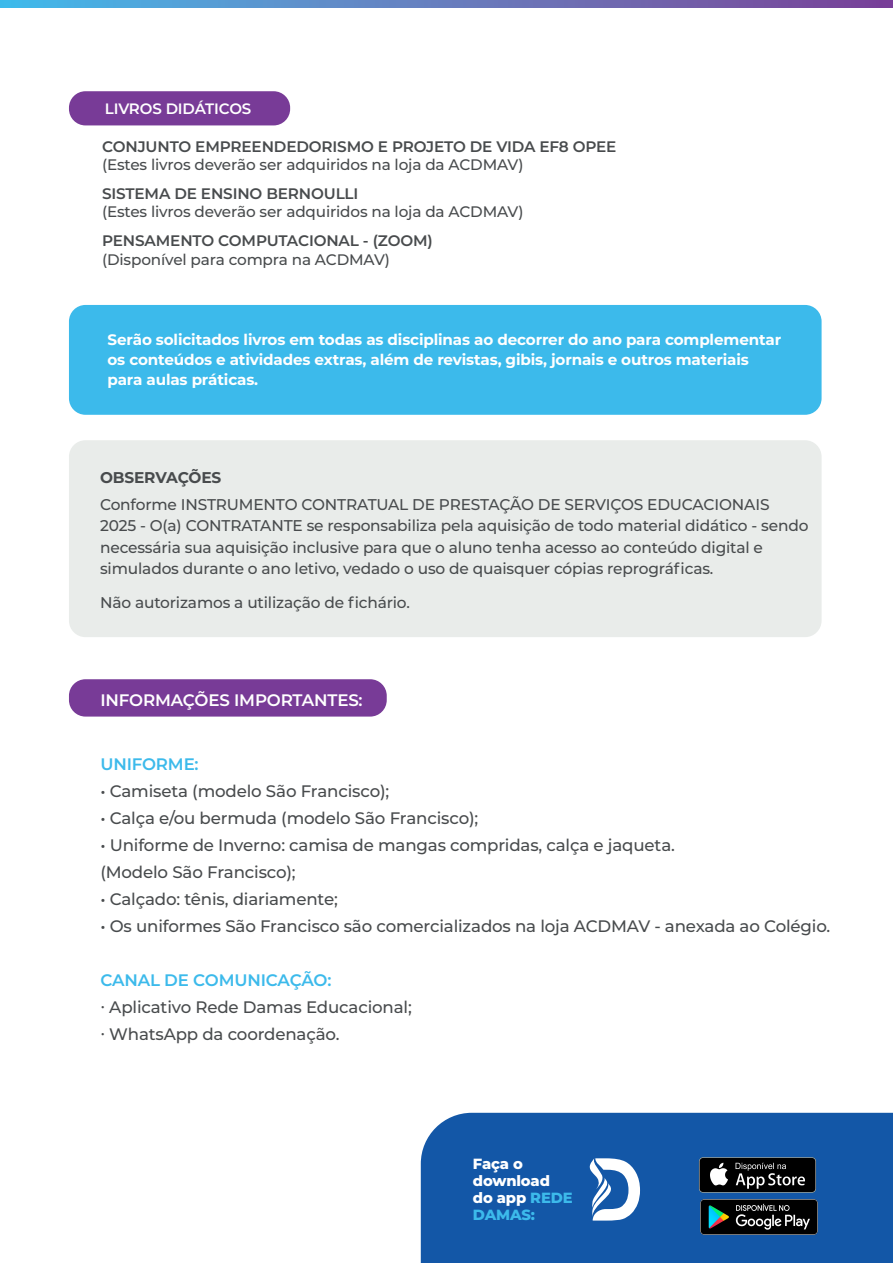
<style>
.page{position:relative;width:893px;height:1263px;background:#fff}
.page>*{position:absolute;margin:0;border:0;box-sizing:border-box;transform-origin:0 0}
.t1{font:500 16.65px/27px "Montserrat";letter-spacing:-.01em;color:#484b4d}
.t2{font:600 16.65px "Montserrat";letter-spacing:-.01em;color:#3cbaeb}
.t3{font:600 16.65px "Montserrat";letter-spacing:-.01em;color:#fff}
.t4{font:500 15.6px/21.5px "Montserrat";letter-spacing:-.01em;color:#484b4d}
.t5{font:700 15.6px "Montserrat";letter-spacing:-.01em;color:#484b4d}
.t6{font:500 15.3px "Montserrat";letter-spacing:-.01em;color:#484b4d}
.t7{font:600 15.3px "Montserrat";letter-spacing:-.01em;color:#484b4d}
.t8{font:700 15.15px/20.2px "Montserrat";letter-spacing:-.01em;color:#fff}
.t9{font:600 15px "Montserrat";letter-spacing:-.01em;color:#fff}
.t10{font:800 14.7px/17.2px "Montserrat";letter-spacing:-.01em;color:#fff}
.s1{color:#3cbaeb}
</style>
<div class="page">
<svg style="left:0;top:0;width:893px;height:8px;background:#637dbf"></svg>
<div style="left:69px;top:440px;width:753px;height:197px;background:#e9ecea;border-radius:16px"></div>
<div style="left:69px;top:91px;width:221px;height:34px;background:#783b97;border-radius:17px"></div>
<div style="left:69px;top:305px;width:753px;height:110px;background:#3cbaeb;border-radius:17px"></div>
<div style="left:421px;top:1113px;width:472px;height:150px;background:#1357a7"></div>
<svg style="left:588px;top:1158px;width:52px;height:62px"></svg>
<div style="left:69px;top:679px;width:318px;height:37px;background:#783b97;border-radius:16px"></div>
<img style="left:700px;top:1199px;width:117px;height:35px">
<img style="left:694px;top:1156px;width:127px;height:39px">
<p class="t9" style="left:105px;top:98px;width:148px">LIVROS DIDÁTICOS</p>
<p class="t7" style="left:102px;top:136px;width:516px">CONJUNTO EMPREENDEDORISMO E PROJETO DE VIDA EF8 OPEE</p>
<p class="t6" style="left:102px;top:154px;width:423px">(Estes livros deverão ser adquiridos na loja da ACDMAV)</p>
<p class="t7" style="left:102px;top:183px;width:258px">SISTEMA DE ENSINO BERNOULLI</p>
<p class="t6" style="left:102px;top:201px;width:423px">(Estes livros deverão ser adquiridos na loja da ACDMAV)</p>
<p class="t7" style="left:102px;top:230px;width:332px">PENSAMENTO COMPUTACIONAL - (ZOOM)</p>
<p class="t6" style="left:102px;top:248px;width:289px">(Disponível para compra na ACDMAV)</p>
<p class="t8" style="left:108px;top:328px;width:675px">Serão solicitados livros em todas as disciplinas ao decorrer do ano para complementar os conteúdos e atividades extras, além de revistas, gibis, jornais e outros materiais para aulas práticas.</p>
<p class="t5" style="left:100px;top:466px;width:123px">OBSERVAÇÕES</p>
<p class="t4" style="left:100px;top:493px;width:710px">Conforme INSTRUMENTO CONTRATUAL DE PRESTAÇÃO DE SERVIÇOS EDUCACIONAIS 2025 - O(a) CONTRATANTE se responsabiliza pela aquisição de todo material didático - sendo necessária sua aquisição inclusive para que o aluno tenha acesso ao conteúdo digital e simulados durante o ano letivo, vedado o uso de quaisquer cópias reprográficas.</p>
<p class="t4" style="left:100px;top:591px;width:311px">Não autorizamos a utilização de fichário.</p>
<p class="t3" style="left:100px;top:688px;width:264px">INFORMAÇÕES IMPORTANTES:</p>
<p class="t2" style="left:100px;top:753px;width:100px">UNIFORME:</p>
<p class="t1" style="left:100px;top:777px;width:290px">• Camiseta (modelo São Francisco);</p>
<p class="t1" style="left:100px;top:804px;width:379px">• Calça e/ou bermuda (modelo São Francisco);</p>
<p class="t1" style="left:100px;top:831px;width:576px">• Uniforme de Inverno: camisa de mangas compridas, calça e jaqueta. (Modelo São Francisco);</p>
<p class="t1" style="left:100px;top:885px;width:239px">• Calçado: tênis, diariamente;</p>
<p class="t1" style="left:100px;top:912px;width:731px">• Os uniformes São Francisco são comercializados na loja ACDMAV - anexada ao Colégio.</p>
<p class="t2" style="left:100px;top:969px;width:233px">CANAL DE COMUNICAÇÃO:</p>
<p class="t1" style="left:100px;top:993px;width:313px">∙ Aplicativo Rede Damas Educacional; ∙ WhatsApp da coordenação.</p>
<p class="t10" style="left:473px;top:1154px;width:101px">Faça o download do app <span class="s1">REDE<br>DAMAS:</span></p>
</div>
